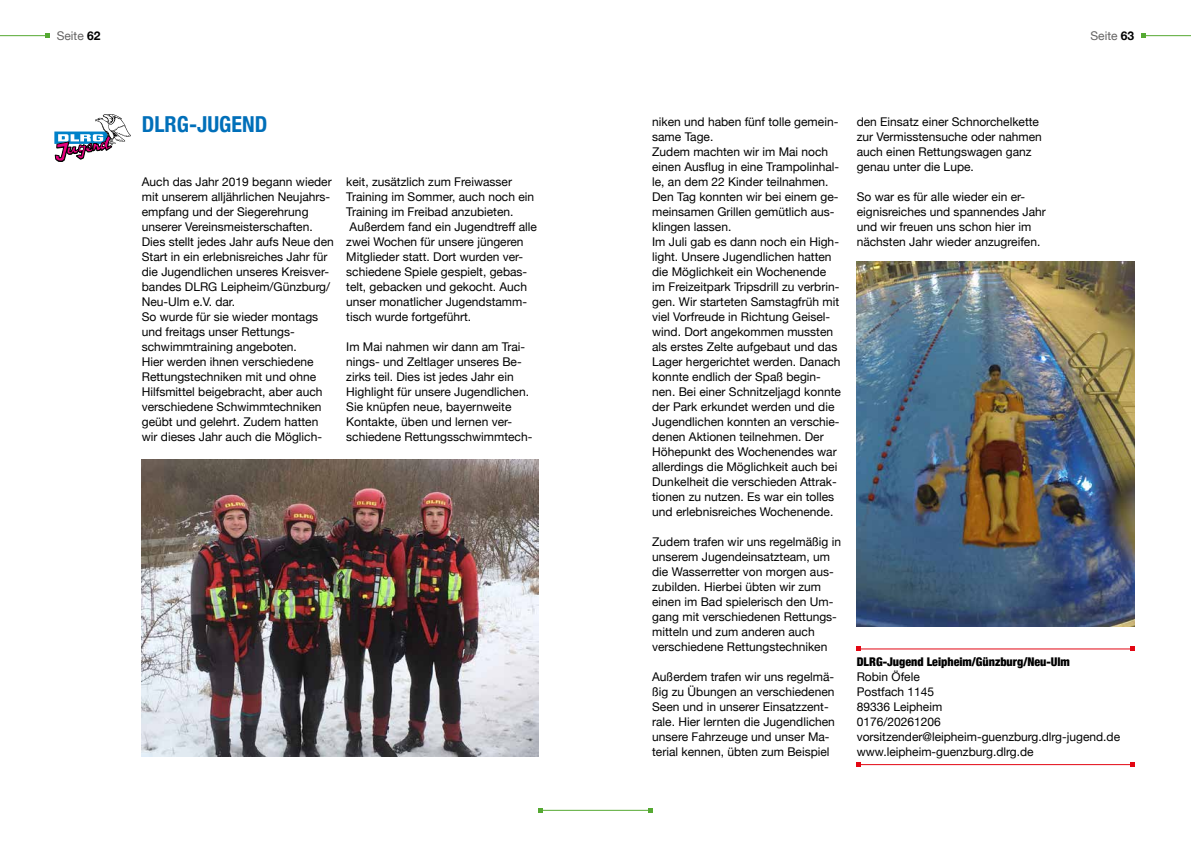
<style>
.page{position:relative;width:1191px;height:842px;background:#fff}
.page>*{position:absolute;margin:0;border:0;box-sizing:border-box;transform-origin:0 0}
.t1{font:700 condensed 22px "Helvetica Neue";color:#006fb9}
.t2{font:12px/15px "Helvetica Neue";color:#000}
.t3{font:900 condensed 12px "Helvetica Neue";color:#000}
.t4{font:12px "Helvetica Neue";color:#646363}
.s1{font-weight:700;color:#000}
</style>
<div class="page">
<hr style="left:0;top:35px;width:47px;height:1px;background:#55a932">
<svg style="left:45px;top:34px;width:4px;height:4px"></svg>
<hr style="left:1143px;top:35px;width:48px;height:1px;background:#55a932">
<svg style="left:1141px;top:34px;width:4px;height:4px"></svg>
<hr style="left:541px;top:810px;width:109px;height:1px;background:#55a932">
<svg style="left:539px;top:808px;width:4px;height:4px"></svg>
<svg style="left:648px;top:808px;width:4px;height:4px"></svg>
<svg style="left:54px;top:114px;width:77px;height:48px"></svg>
<hr style="left:858px;top:648px;width:274px;height:1px;background:#e30613">
<svg style="left:856px;top:647px;width:4px;height:4px"></svg>
<svg style="left:1130px;top:647px;width:4px;height:4px"></svg>
<hr style="left:858px;top:764px;width:274px;height:1px;background:#e30613">
<svg style="left:856px;top:763px;width:4px;height:4px"></svg>
<svg style="left:1130px;top:763px;width:4px;height:4px"></svg>
<img style="left:856px;top:261px;width:278px;height:365px">
<img style="left:142px;top:459px;width:397px;height:298px">
<p class="t4" style="left:57px;top:27px;width:45px">Seite <span class="s1">62</span></p>
<p class="t4" style="left:1090px;top:27px;width:45px">Seite <span class="s1">63</span></p>
<h1 class="t1" style="left:142px;top:106px;width:127px">DLRG-JUGEND</h1>
<p class="t2" style="left:142px;top:175px;width:194px">Auch das Jahr 2019 begann wieder mit unserem alljährlichen Neujahrs&shy;empfang und der Siegerehrung unserer Vereinsmeisterschaften.<br>Dies stellt jedes Jahr aufs Neue den<br>Start in ein erlebnisreiches Jahr für die Jugendlichen unseres Kreisver&shy;bandes DLRG Leipheim/Günzburg/<br>Neu-Ulm e.V. dar.<br>So wurde für sie wieder montags und freitags unser Rettungs&shy;schwimmtraining angeboten.<br>Hier werden ihnen verschiedene<br>Rettungstechniken mit und ohne<br>Hilfsmittel beigebracht, aber auch verschiedene Schwimmtechniken geübt und gelehrt. Zudem hatten wir dieses Jahr auch die Möglich-</p>
<p class="t2" style="left:346px;top:175px;width:192px">keit, zusätzlich zum Freiwasser<br>Training im Sommer, auch noch ein<br>Training im Freibad anzubieten.<br>Außerdem fand ein Jugendtreff alle zwei Wochen für unsere jüngeren<br>Mitglieder statt. Dort wurden ver&shy;schiedene Spiele gespielt, gebas&shy;telt, gebacken und gekocht. Auch unser monatlicher Jugendstamm&shy;tisch wurde fortgeführt.</p>
<p class="t2" style="left:346px;top:340px;width:188px">Im Mai nahmen wir dann am Trai&shy;nings- und Zeltlager unseres Be&shy;zirks teil. Dies ist jedes Jahr ein<br>Highlight für unsere Jugendlichen.<br>Sie knüpfen neue, bayernweite<br>Kontakte, üben und lernen ver&shy;schiedene Rettungsschwimmtech-</p>
<p class="t2" style="left:652px;top:115px;width:190px">niken und haben fünf tolle gemein&shy;same Tage.<br>Zudem machten wir im Mai noch einen Ausflug in eine Trampolinhal&shy;le, an dem 22 Kinder teilnahmen.<br>Den Tag konnten wir bei einem ge&shy;meinsamen Grillen gemütlich aus&shy;klingen lassen.<br>Im Juli gab es dann noch ein High&shy;light. Unsere Jugendlichen hatten die Möglichkeit ein Wochenende im Freizeitpark Tripsdrill zu verbrin&shy;gen. Wir starteten Samstagfrüh mit viel Vorfreude in Richtung Geisel&shy;wind. Dort angekommen mussten als erstes Zelte aufgebaut und das<br>Lager hergerichtet werden. Danach konnte endlich der Spaß begin&shy;nen. Bei einer Schnitzeljagd konnte der Park erkundet werden und die<br>Jugendlichen konnten an verschie&shy;denen Aktionen teilnehmen. Der<br>Höhepunkt des Wochenendes war allerdings die Möglichkeit auch bei<br>Dunkelheit die verschieden Attrak&shy;tionen zu nutzen. Es war ein tolles und erlebnisreiches Wochenende.</p>
<p class="t2" style="left:652px;top:535px;width:190px">Zudem trafen wir uns regelmäßig in unserem Jugendeinsatzteam, um die Wasserretter von morgen aus&shy;zubilden. Hierbei übten wir zum einen im Bad spielerisch den Um&shy;gang mit verschiedenen Rettungs&shy;mitteln und zum anderen auch verschiedene Rettungstechniken</p>
<p class="t2" style="left:652px;top:670px;width:184px">Außerdem trafen wir uns regelmä&shy;ßig zu Übungen an verschiedenen Seen und in unserer Einsatzzent&shy;rale. Hier lernten die Jugendlichen unsere Fahrzeuge und unser Ma&shy;terial kennen, übten zum Beispiel</p>
<p class="t2" style="left:856px;top:115px;width:187px">den Einsatz einer Schnorchelkette zur Vermisstensuche oder nahmen auch einen Rettungswagen ganz genau unter die Lupe.</p>
<p class="t2" style="left:856px;top:190px;width:191px">So war es für alle wieder ein er&shy;eignisreiches und spannendes Jahr und wir freuen uns schon hier im nächsten Jahr wieder anzugreifen.</p>
<p class="t3" style="left:856px;top:652px;width:215px">DLRG-Jugend Leipheim/Günzburg/Neu-Ulm</p>
<p class="t2" style="left:856px;top:670px;width:265px">Robin Öfele<br>Postfach 1145<br>89336 Leipheim<br>0176/20261206 vorsitzender@leipheim-guenzburg.dlrg-jugend.de www.leipheim-guenzburg.dlrg.de</p>
</div>
